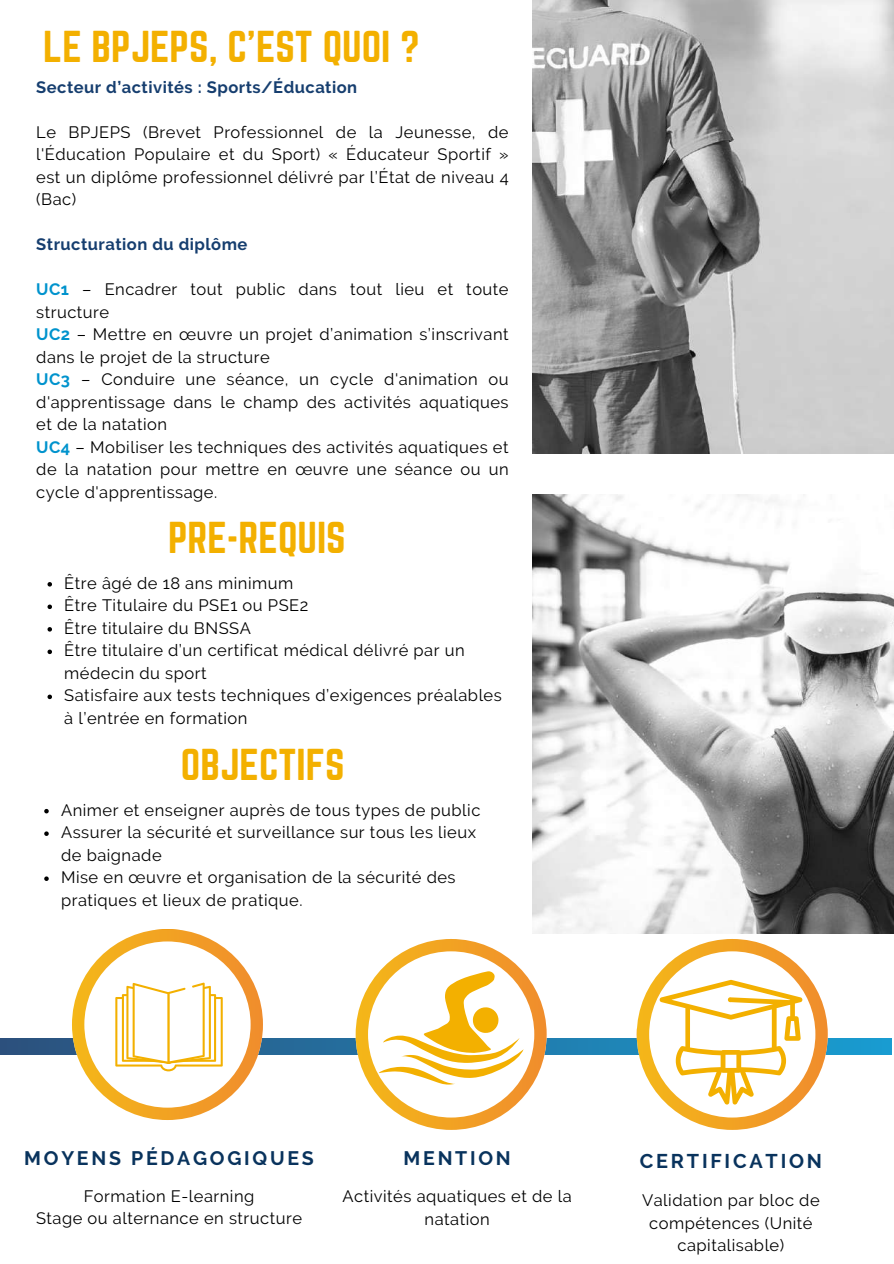
<style>
.page{position:relative;width:894px;height:1264px;background:#fff}
.page>*{position:absolute;margin:0;border:0;box-sizing:border-box;transform-origin:0 0}
.t1{font:39px "Norwester";color:#f3b000}
.t2{font:700 19.8px "Raleway";letter-spacing:.14em;color:#09335d}
.t3{font:700 19.5px "Raleway";letter-spacing:.14em;color:#09335d}
.t4{font:16.5px/22.5px "Raleway";letter-spacing:.03em;color:#000}
.t5{font:700 16.5px "Raleway";letter-spacing:.03em;color:#163e6f}
.s1{font-weight:700;color:#0093cd}
</style>
<div class="page">
<img style="left:532px;top:0;width:361px;height:453px">
<img style="left:532px;top:495px;width:361px;height:438px">
<svg style="left:47px;top:582px;width:5px;height:4px"></svg>
<svg style="left:47px;top:604px;width:5px;height:5px"></svg>
<svg style="left:47px;top:627px;width:5px;height:4px"></svg>
<svg style="left:47px;top:649px;width:5px;height:5px"></svg>
<svg style="left:47px;top:694px;width:5px;height:5px"></svg>
<svg style="left:44px;top:809px;width:5px;height:4px"></svg>
<svg style="left:44px;top:831px;width:5px;height:5px"></svg>
<svg style="left:44px;top:876px;width:5px;height:5px"></svg>
<svg style="left:0;top:1038px;width:891px;height:16px;background:#2275a5"></svg>
<svg style="left:72px;top:929px;width:191px;height:190px"></svg>
<svg style="left:355px;top:939px;width:191px;height:190px"></svg>
<svg style="left:636px;top:939px;width:191px;height:190px"></svg>
<h1 class="t1" style="left:43px;top:23px;width:378px">LE BPJEPS, C'EST QUOI ?</h1>
<p class="t5" style="left:36px;top:77px;width:322px">Secteur d’activités : Sports/Éducation</p>
<p class="t4" style="left:36px;top:121px;width:474px;text-align:justify">Le BPJEPS (Brevet Professionnel de la Jeunesse, de l'Éducation Populaire et du Sport) « Éducateur Sportif » est un diplôme professionnel délivré par l’État de niveau 4 (Bac)</p>
<p class="t5" style="left:36px;top:235px;width:213px">Structuration du diplôme</p>
<p class="t4" style="left:36px;top:278px;width:474px"><span class="s1">UC1</span> – Encadrer tout public dans tout lieu et toute structure<br><span class="s1">UC2</span> – Mettre en œuvre un projet d’animation s’inscrivant dans le projet de la structure<br><span class="s1">UC3</span> – Conduire une séance, un cycle d'animation ou d'apprentissage dans le champ des activités aquatiques et de la natation<br><span class="s1">UC4</span> – Mobiliser les techniques des activités aquatiques et de la natation pour mettre en œuvre une séance ou un cycle d'apprentissage.</p>
<h1 class="t1" style="left:168px;top:513px;width:179px">PRE-REQUIS</h1>
<p class="t4" style="left:64px;top:571px;width:439px">Être âgé de 18 ans minimum<br>Être Titulaire du PSE1 ou PSE2<br>Être titulaire du BNSSA<br>Être titulaire d’un certificat médical délivré par un médecin du sport<br>Satisfaire aux tests techniques d’exigences préalables à l’entrée en formation</p>
<h1 class="t1" style="left:181px;top:740px;width:165px">OBJECTIFS</h1>
<p class="t4" style="left:61px;top:798px;width:421px">Animer et enseigner auprès de tous types de public Assurer la sécurité et surveillance sur tous les lieux de baignade<br>Mise en œuvre et organisation de la sécurité des pratiques et lieux de pratique.</p>
<p class="t3" style="left:24px;top:1147px;width:291px">MOYENS PÉDAGOGIQUES</p>
<p class="t4" style="left:36px;top:1185px;width:267px;line-height:21.3px;text-align:center">Formation E-learning<br>Stage ou alternance en structure</p>
<p class="t3" style="left:403px;top:1147px;width:109px">MENTION</p>
<p class="t4" style="left:342px;top:1185px;width:230px;text-align:center">Activités aquatiques et de la natation</p>
<p class="t2" style="left:639px;top:1149px;width:184px">CERTIFICATION</p>
<p class="t4" style="left:642px;top:1188px;width:179px;text-align:center">Validation par bloc de compétences (Unité capitalisable)</p>
</div>
